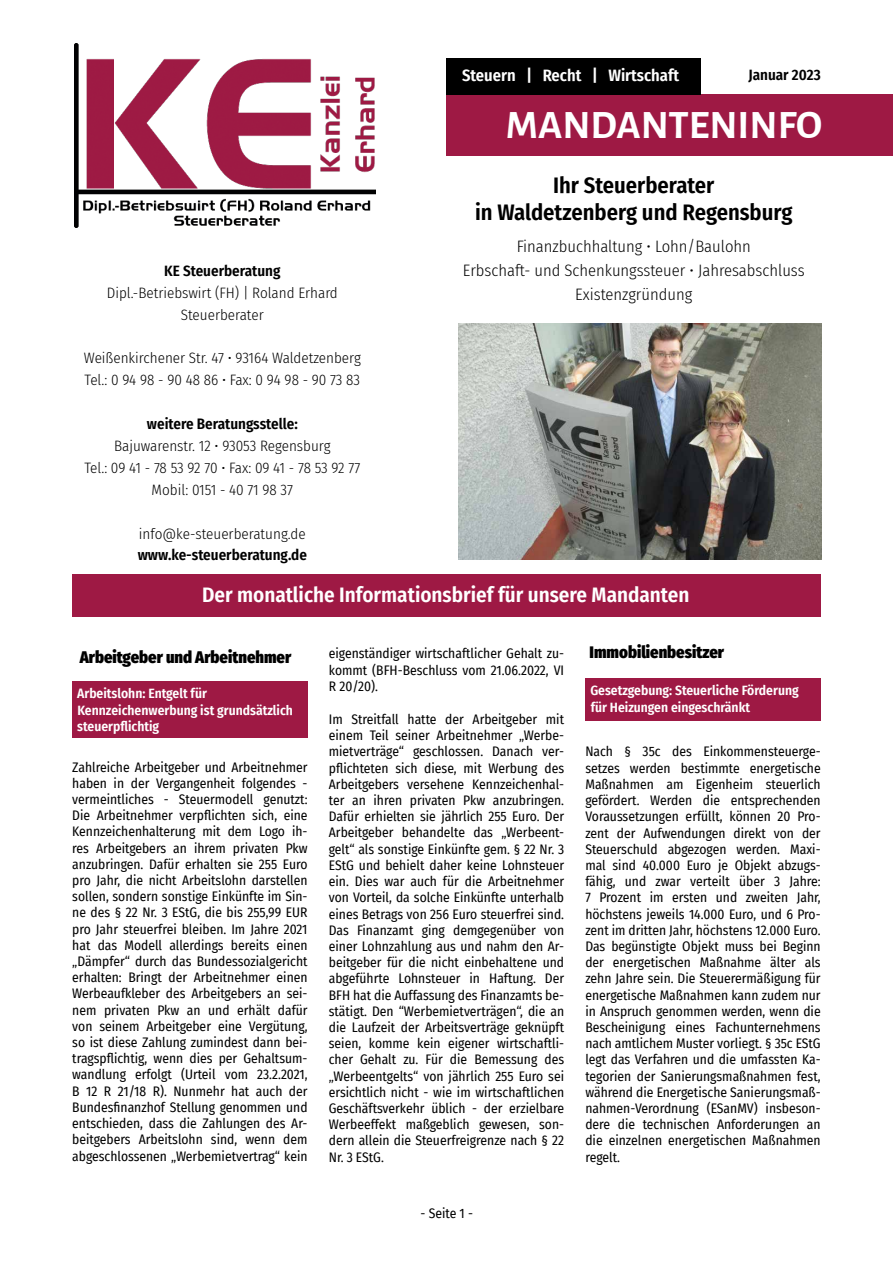
<style>
.page{position:relative;width:893px;height:1263px;background:#fff}
.page>*{position:absolute;margin:0;border:0;box-sizing:border-box;transform-origin:0 0}
.t1{font:700 40.5px "Alegreya Sans";color:#fff}
.t2{font:600 22.5px/27px "Fira Sans Condensed";color:#000;text-align:center}
.t3{font:600 21px "Fira Sans Condensed";color:#fff}
.t4{font:300 16.5px/24px "Fira Sans Condensed";color:#000;text-align:center}
.t5{font:900 16.5px "Fira Sans Condensed";color:#000}
.t6{font:600 16.5px "Fira Sans Condensed";color:#fff}
.t7{font:300 15px/21.9px "Fira Sans Condensed";color:#000;text-align:center}
.t8{font:600 15px "Fira Sans Condensed";color:#000}
.t9{font:13.5px/16.2px "Fira Sans Condensed";color:#000;text-align:justify}
.t10{font:600 13.5px/16.2px "Fira Sans Condensed";color:#fff}
</style>
<div class="page">
<div style="left:72px;top:681px;width:236px;height:57px;background:#9e1944"></div>
<div style="left:585px;top:678px;width:236px;height:43px;background:#9e1944"></div>
<div style="left:72px;top:574px;width:749px;height:43px;background:#9e1944"></div>
<img style="left:458px;top:324px;width:364px;height:236px">
<img style="left:75px;top:44px;width:301px;height:184px">
<div style="left:446px;top:94px;width:447px;height:62px;background:#9e1944"></div>
<div style="left:446px;top:58px;width:255px;height:37px;background:#000"></div>
<p class="t6" style="left:462px;top:62px;width:219px">Steuern | Recht | Wirtschaft</p>
<p class="t8" style="left:748px;top:63px;width:74px">Januar 2023</p>
<p class="t8" style="left:164px;top:258px;width:118px">KE Steuerberatung</p>
<p class="t7" style="left:107px;top:281px;width:233px">Dipl.-Betriebswirt (FH) | Roland Erhard<br>Steuerberater</p>
<p class="t7" style="left:84px;top:347px;width:279px;text-align:left">Weißenkirchener Str. 47 • 93164 Waldetzenberg<br>Tel.: 0 94 98 - 90 48 86 • Fax: 0 94 98 - 90 73 83</p>
<p class="t8" style="left:147px;top:411px;width:152px">weitere Beratungsstelle:</p>
<p class="t7" style="left:84px;top:435px;width:277px">Bajuwarenstr. 12 • 93053 Regensburg<br>Tel.: 09 41 - 78 53 92 70 • Fax: 09 41 - 78 53 92 77<br>Mobil: 0151 - 40 71 98 37</p>
<p class="t7" style="left:139px;top:522px;width:168px">info@ke-steuerberatung.de</p>
<p class="t8" style="left:138px;top:543px;width:171px">www.ke-steuerberatung.de</p>
<h1 class="t1" style="left:506px;top:95px;width:318px">MANDANTENINFO</h1>
<h2 class="t2" style="left:475px;top:170px;width:319px">Ihr Steuerberater<br>in Waldetzenberg und Regensburg</h2>
<p class="t4" style="left:463px;top:234px;width:343px">Finanzbuchhaltung • Lohn/Baulohn<br>Erbschaft- und Schenkungssteuer • Jahresabschluss<br>Existenzgründung</p>
<h3 class="t3" style="left:202px;top:578px;width:489px">Der monatliche Informationsbrief für unsere Mandanten</h3>
<p class="t5" style="left:80px;top:643px;width:213px">Arbeitgeber und Arbeitnehmer</p>
<p class="t10" style="left:77px;top:685px;width:217px">Arbeitslohn: Entgelt für<br>Kennzeichenwerbung ist grundsätzlich steuerpflichtig</p>
<p class="t9" style="left:72px;top:758px;width:237px">Zahlreiche Arbeitgeber und Arbeitnehmer haben in der Vergangenheit folgendes - vermeintliches - Steuermodell genutzt:<br>Die Arbeitnehmer verpflichten sich, eine Kennzeichenhalterung mit dem Logo ih&shy;res Arbeitgebers an ihrem privaten Pkw anzubringen. Dafür erhalten sie 255 Euro pro Jahr, die nicht Arbeitslohn darstellen sollen, sondern sonstige Einkünfte im Sin&shy;ne des § 22 Nr. 3 EStG, die bis 255,99 EUR pro Jahr steuerfrei bleiben. Im Jahre 2021 hat das Modell allerdings bereits einen „Dämpfer“ durch das Bundessozialgericht erhalten: Bringt der Arbeitnehmer einen Werbeaufkleber des Arbeitgebers an sei&shy;nem privaten Pkw an und erhält dafür von seinem Arbeitgeber eine Vergütung, so ist diese Zahlung zumindest dann bei&shy;tragspflichtig, wenn dies per Gehaltsum&shy;wandlung erfolgt (Urteil vom 23.2.2021, B 12 R 21/18 R). Nunmehr hat auch der Bundesfinanzhof Stellung genommen und entschieden, dass die Zahlungen des Ar&shy;beitgebers Arbeitslohn sind, wenn dem abgeschlossenen „Werbemietvertrag“ kein</p>
<p class="t9" style="left:329px;top:645px;width:237px">eigenständiger wirtschaftlicher Gehalt zu&shy;kommt (BFH-Beschluss vom 21.06.2022, VI R 20/20).</p>
<p class="t9" style="left:329px;top:711px;width:237px">Im Streitfall hatte der Arbeitgeber mit einem Teil seiner Arbeitnehmer „Werbe&shy;mietverträge“ geschlossen. Danach ver&shy;pflichteten sich diese, mit Werbung des Arbeitgebers versehene Kennzeichenhal&shy;ter an ihren privaten Pkw anzubringen.<br>Dafür erhielten sie jährlich 255 Euro. Der Arbeitgeber behandelte das „Werbeent&shy;gelt“ als sonstige Einkünfte gem. § 22 Nr. 3<br>EStG und behielt daher keine Lohnsteuer ein. Dies war auch für die Arbeitnehmer von Vorteil, da solche Einkünfte unterhalb eines Betrags von 256 Euro steuerfrei sind.<br>Das Finanzamt ging demgegenüber von einer Lohnzahlung aus und nahm den Ar&shy;beitgeber für die nicht einbehaltene und abgeführte Lohnsteuer in Haftung. Der BFH hat die Auffassung des Finanzamts be&shy;stätigt. Den “Werbemietverträgen“, die an die Laufzeit der Arbeitsverträge geknüpft seien, komme kein eigener wirtschaftli&shy;cher Gehalt zu. Für die Bemessung des „Werbeentgelts“ von jährlich 255 Euro sei ersichtlich nicht - wie im wirtschaftlichen Geschäftsverkehr üblich - der erzielbare Werbeeffekt maßgeblich gewesen, son&shy;dern allein die Steuerfreigrenze nach § 22<br>Nr. 3 EStG.</p>
<p class="t9" style="left:421px;top:1205px;width:54px">- Seite 1 -</p>
<p class="t5" style="left:590px;top:637px;width:136px">Immobilienbesitzer</p>
<p class="t10" style="left:590px;top:682px;width:210px">Gesetzgebung: Steuerliche Förderung für Heizungen eingeschränkt</p>
<p class="t9" style="left:585px;top:743px;width:237px">Nach § 35c des Einkommensteuerge&shy;setzes werden bestimmte energetische Maßnahmen am Eigenheim steuerlich gefördert. Werden die entsprechenden Voraussetzungen erfüllt, können 20 Pro&shy;zent der Aufwendungen direkt von der Steuerschuld abgezogen werden. Maxi&shy;mal sind 40.000 Euro je Objekt abzugs&shy;fähig, und zwar verteilt über 3 Jahre:<br>7 Prozent im ersten und zweiten Jahr, höchstens jeweils 14.000 Euro, und 6 Pro&shy;zent im dritten Jahr, höchstens 12.000 Euro.<br>Das begünstigte Objekt muss bei Beginn der energetischen Maßnahme älter als zehn Jahre sein. Die Steuerermäßigung für energetische Maßnahmen kann zudem nur in Anspruch genommen werden, wenn die Bescheinigung eines Fachunternehmens nach amtlichem Muster vorliegt. § 35c EStG legt das Verfahren und die umfassten Ka&shy;tegorien der Sanierungsmaßnahmen fest, während die Energetische Sanierungsmaß&shy;nahmen-Verordnung (ESanMV) insbeson&shy;dere die technischen Anforderungen an die einzelnen energetischen Maßnahmen regelt.</p>
</div>
